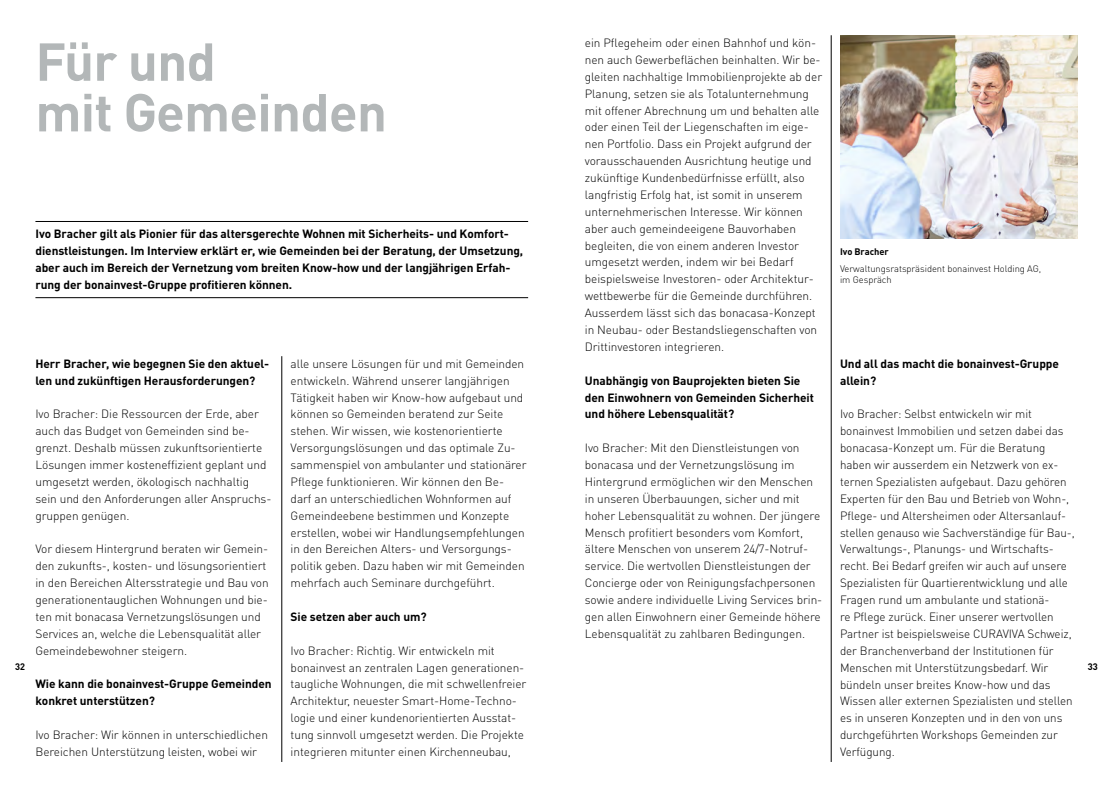
<style>
.page{position:relative;width:1113px;height:794px;background:#fff}
.page>*{position:absolute;margin:0;border:0;box-sizing:border-box;transform-origin:0 0}
.t1{font:700 52.5px/50.6px "DIN Pro";letter-spacing:-.015em;color:#b3b7b8}
.t2{font:300 11.88px/16.9px "DIN Pro";letter-spacing:-.005em;color:#000}
.t3{font:700 11.88px/16.9px "DIN Pro";letter-spacing:-.005em;color:#000}
.t4{font:300 9.38px/11.2px "DIN Pro";letter-spacing:-.005em;color:#000}
.t5{font:700 9.38px "DIN Pro";letter-spacing:-.005em;color:#000}
</style>
<div class="page">
<hr style="left:831px;top:36px;width:1px;height:725px;background:#000">
<hr style="left:281px;top:357px;width:1px;height:404px;background:#000">
<img style="left:840px;top:36px;width:237px;height:202px">
<hr style="left:35px;top:221px;width:493px;height:1px;background:#000">
<hr style="left:35px;top:297px;width:493px;height:1px;background:#000">
<p class="t2" style="left:585px;top:34px;width:239px">ein Pflegeheim oder einen Bahnhof und kön&shy;nen auch Gewerbeflächen beinhalten. Wir be&shy;gleiten nachhaltige Immobilienprojekte ab der Planung, setzen sie als Totalunternehmung mit offener Abrechnung um und behalten alle oder einen Teil der Liegenschaften im eige&shy;nen Portfolio. Dass ein Projekt aufgrund der vorausschauenden Ausrichtung heutige und zukünftige Kundenbedürfnisse erfüllt, also langfristig Erfolg hat, ist somit in unserem unternehmerischen Interesse. Wir können aber auch gemeindeeigene Bauvorhaben begleiten, die von einem anderen Investor umgesetzt werden, indem wir bei Bedarf beispielsweise Investoren- oder Architektur&shy;wettbewerbe für die Gemeinde durchführen.<br>Ausserdem lässt sich das bonacasa-Konzept in Neubau- oder Bestandsliegenschaften von Drittinvestoren integrieren.</p>
<p class="t3" style="left:585px;top:371px;width:231px">Unabhängig von Bauprojekten bieten Sie den Einwohnern von Gemeinden Sicherheit und höhere Lebensqualität?</p>
<p class="t2" style="left:585px;top:439px;width:239px">Ivo Bracher: Mit den Dienstleistungen von bonacasa und der Vernetzungslösung im Hintergrund ermöglichen wir den Menschen in unseren Überbauungen, sicher und mit hoher Lebensqualität zu wohnen. Der jüngere Mensch profitiert besonders vom Komfort, ältere Menschen von unserem 24/7-Notruf&shy;service. Die wertvollen Dienstleistungen der Concierge oder von Reinigungsfachpersonen sowie andere individuelle Living Services brin&shy;gen allen Einwohnern einer Gemeinde höhere Lebensqualität zu zahlbaren Bedingungen.</p>
<h1 class="t1" style="left:35px;top:34px;width:353px">Für und<br>mit Gemeinden</h1>
<p class="t3" style="left:35px;top:225px;width:489px">Ivo Bracher gilt als Pionier für das altersgerechte Wohnen mit Sicherheits- und Komfort&shy;dienstleistungen. Im Interview erklärt er, wie Gemeinden bei der Beratung, der Umsetzung, aber auch im Bereich der Vernetzung vom breiten Know-how und der langjährigen Erfah&shy;rung der bonainvest-Gruppe profitieren können.</p>
<p class="t5" style="left:840px;top:245px;width:50px">Ivo Bracher</p>
<p class="t4" style="left:840px;top:263px;width:203px">Verwaltungsratspräsident bonainvest Holding AG, im Gespräch</p>
<p class="t3" style="left:840px;top:354px;width:220px">Und all das macht die bonainvest-Gruppe allein?</p>
<p class="t2" style="left:840px;top:405px;width:236px">Ivo Bracher: Selbst entwickeln wir mit bonainvest Immobilien und setzen dabei das bonacasa-Konzept um. Für die Beratung haben wir ausserdem ein Netzwerk von ex&shy;ternen Spezialisten aufgebaut. Dazu gehören Experten für den Bau und Betrieb von Wohn-, Pflege- und Altersheimen oder Altersanlauf&shy;stellen genauso wie Sachverständige für Bau-, Verwaltungs-, Planungs- und Wirtschafts&shy;recht. Bei Bedarf greifen wir auch auf unsere Spezialisten für Quartierentwicklung und alle Fragen rund um ambulante und stationä-<br>re Pflege zurück. Einer unserer wertvollen Partner ist beispielsweise CURAVIVA Schweiz, der Branchenverband der Institutionen für Menschen mit Unterstützungsbedarf. Wir bündeln unser breites Know-how und das Wissen aller externen Spezialisten und stellen es in unseren Konzepten und in den von uns durchgeführten Workshops Gemeinden zur Verfügung.</p>
<p class="t2" style="left:291px;top:354px;width:237px">alle unsere Lösungen für und mit Gemeinden entwickeln. Während unserer langjährigen Tätigkeit haben wir Know-how aufgebaut und können so Gemeinden beratend zur Seite stehen. Wir wissen, wie kostenorientierte Versorgungslösungen und das optimale Zu&shy;sammenspiel von ambulanter und stationärer Pflege funktionieren. Wir können den Be&shy;darf an unterschiedlichen Wohnformen auf Gemeindeebene bestimmen und Konzepte erstellen, wobei wir Handlungsempfehlungen in den Bereichen Alters- und Versorgungs&shy;politik geben. Dazu haben wir mit Gemeinden mehrfach auch Seminare durchgeführt.</p>
<p class="t3" style="left:291px;top:608px;width:137px">Sie setzen aber auch um?</p>
<p class="t2" style="left:291px;top:641px;width:237px">Ivo Bracher: Richtig. Wir entwickeln mit bonainvest an zentralen Lagen generationen&shy;taugliche Wohnungen, die mit schwellenfreier Architektur, neuester Smart-Home-Techno&shy;logie und einer kundenorientierten Ausstat&shy;tung sinnvoll umgesetzt werden. Die Projekte integrieren mitunter einen Kirchenneubau,</p>
<p class="t3" style="left:35px;top:354px;width:235px">Herr Bracher, wie begegnen Sie den aktuel&shy;len und zukünftigen Herausforderungen?</p>
<p class="t2" style="left:35px;top:405px;width:237px">Ivo Bracher: Die Ressourcen der Erde, aber auch das Budget von Gemeinden sind be&shy;grenzt. Deshalb müssen zukunftsorientierte Lösungen immer kosteneffizient geplant und umgesetzt werden, ökologisch nachhaltig sein und den Anforderungen aller Anspruchs&shy;gruppen genügen.</p>
<p class="t2" style="left:35px;top:540px;width:235px">Vor diesem Hintergrund beraten wir Gemein&shy;den zukunfts-, kosten- und lösungsorientiert in den Bereichen Altersstrategie und Bau von generationentauglichen Wohnungen und bie&shy;ten mit bonacasa Vernetzungslösungen und Services an, welche die Lebensqualität aller Gemeindebewohner steigern.</p>
<p class="t3" style="left:35px;top:675px;width:238px">Wie kann die bonainvest-Gruppe Gemeinden konkret unterstützen?</p>
<p class="t2" style="left:35px;top:726px;width:234px">Ivo Bracher: Wir können in unterschiedlichen<br>Bereichen Unterstützung leisten, wobei wir</p>
<p class="t5" style="left:15px;top:660px;width:11px">32</p>
<p class="t5" style="left:1087px;top:660px;width:12px">33</p>
</div>
